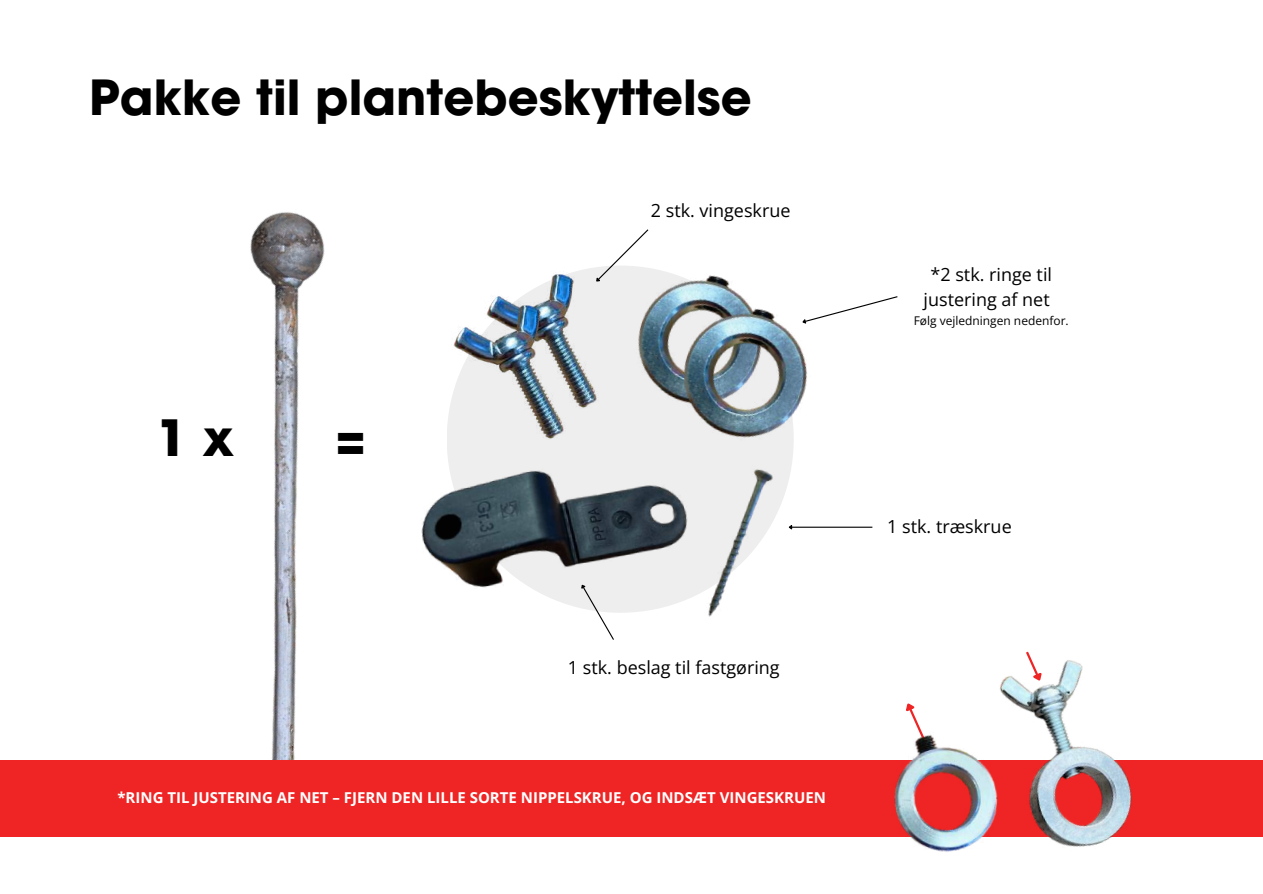
<style>
.page{position:relative;width:1263px;height:894px;background:#fff}
.page>*{position:absolute;margin:0;border:0;box-sizing:border-box;transform-origin:0 0}
.t1{font:700 49.5px "Avant Garde";color:#000}
.t2{font:700 48px "Avant Garde";color:#000}
.t3{font:18px/25px "Open Sans";color:#000;text-align:center}
.t4{font:700 15px "Open Sans";color:#fff}
.t5{font:12px "Open Sans";color:#000}
</style>
<div class="page">
<img style="left:250px;top:212px;width:372px;height:547px">
<img style="left:706px;top:481px;width:82px;height:136px">
<img style="left:394px;top:439px;width:312px;height:166px">
<img style="left:601px;top:284px;width:45px;height:164px">
<img style="left:480px;top:268px;width:144px;height:154px">
<img style="left:447px;top:299px;width:144px;height:154px">
<img style="left:646px;top:268px;width:161px;height:213px">
<svg style="left:800px;top:295px;width:98px;height:30px"></svg>
<svg style="left:578px;top:581px;width:37px;height:60px"></svg>
<hr style="left:792px;top:526px;width:80px;height:1px;background:#000">
<svg style="left:787px;top:523px;width:6px;height:7px"></svg>
<div style="left:0;top:759px;width:1263px;height:77px;background:#ef2525"></div>
<img style="left:1000px;top:660px;width:162px;height:187px">
<svg style="left:1024px;top:651px;width:23px;height:35px"></svg>
<svg style="left:906px;top:703px;width:12px;height:19px"></svg>
<img style="left:881px;top:722px;width:127px;height:130px">
<svg style="left:593px;top:228px;width:57px;height:56px"></svg>
<h2 class="t2" style="left:89px;top:66px;width:664px">Pakke til plantebeskyttelse</h2>
<h1 class="t1" style="left:157px;top:405px;width:79px">1 x</h1>
<h1 class="t1" style="left:336px;top:405px;width:31px">=</h1>
<p class="t3" style="left:651px;top:197px;width:141px">2 stk. vingeskrue</p>
<p class="t3" style="left:568px;top:654px;width:213px">1 stk. beslag til fastgøring</p>
<p class="t4" style="left:117px;top:786px;width:710px">*RING TIL JUSTERING AF NET – FJERN DEN LILLE SORTE NIPPELSKRUE, OG INDSÆT VINGESKRUEN</p>
<p class="t3" style="left:923px;top:262px;width:130px">*2 stk. ringe til justering af net</p>
<p class="t5" style="left:914px;top:312px;width:157px">Følg vejledningen nedenfor.</p>
<p class="t3" style="left:887px;top:513px;width:126px">1 stk. træskrue</p>
</div>
